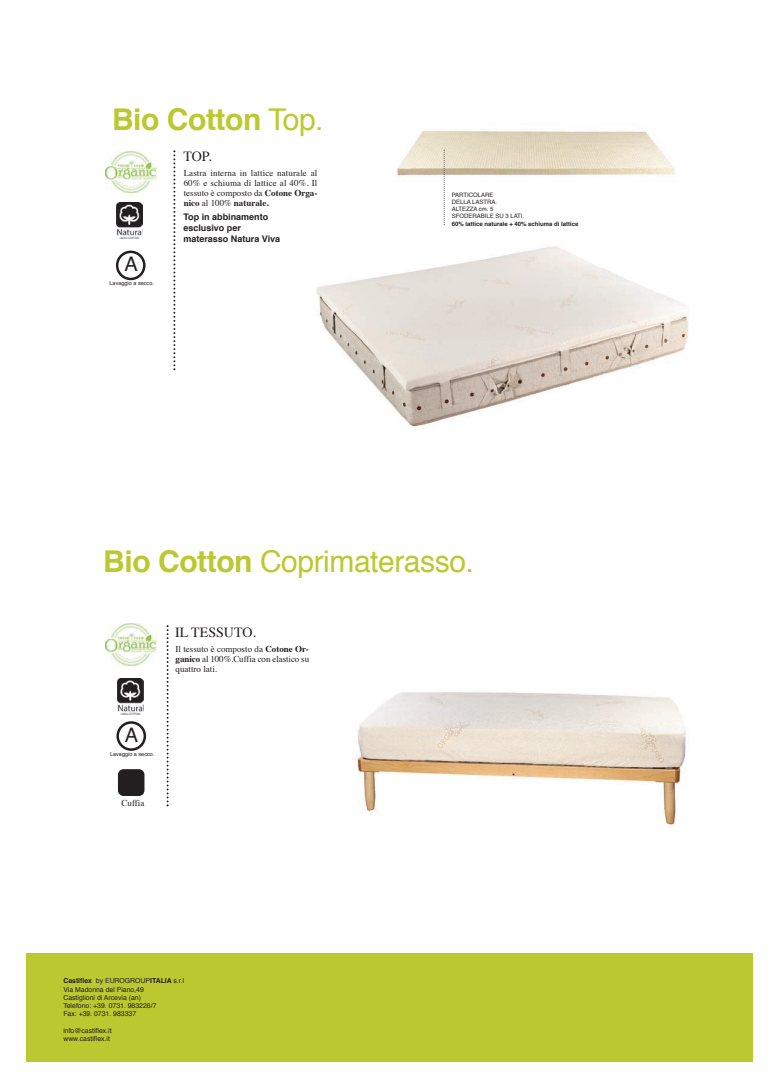
<style>
.page{position:relative;width:780px;height:1088px;background:#fff}
.page>*{position:absolute;margin:0;border:0;box-sizing:border-box;transform-origin:0 0}
.t1{font:30px "Helvetica";letter-spacing:-.015em;color:#bbc82f}
.t2{font:700 30px "Helvetica";letter-spacing:-.015em;color:#bbc82f}
.t3{font:20px "Helvetica";color:#231f20}
.t4{font:14px "Times";color:#231f20}
.t5{font:9px/10px "Times";color:#231f20;text-align:justify}
.t6{font:700 9px/10.8px "Helvetica";color:#231f20}
.t7{font:6.88px/8.2px "Helvetica";color:#231f20}
.t8{font:6px/7px "Helvetica";color:#231f20}
.t9{font:700 6px "Helvetica";color:#231f20}
.t10{font:5.5px "Helvetica";color:#231f20}
.s1{font-weight:400}
.s2{font-weight:700}
</style>
<div class="page">
<div style="left:27px;top:953px;width:726px;height:109px;background:#bbc82f"></div>
<img style="left:316px;top:246px;width:373px;height:181px">
<svg style="left:166px;top:625px;width:2px;height:181px"></svg>
<img style="left:117px;top:679px;width:26px;height:35px">
<img style="left:105px;top:151px;width:51px;height:42px">
<img style="left:105px;top:623px;width:51px;height:42px">
<img style="left:355px;top:692px;width:331px;height:134px">
<svg style="left:173px;top:150px;width:2px;height:220px"></svg>
<img style="left:116px;top:203px;width:27px;height:35px">
<img style="left:396px;top:130px;width:279px;height:67px">
<svg style="left:443px;top:150px;width:1px;height:75px"></svg>
<div style="left:118px;top:769px;width:26px;height:27px;background:#231f20;border-radius:6px"></div>
<svg style="left:116px;top:251px;width:29px;height:29px"></svg>
<svg style="left:116px;top:721px;width:30px;height:30px"></svg>
<h1 class="t2" style="left:112px;top:106px;width:213px">Bio Cotton <span class="s1">Top.</span></h1>
<h3 class="t4" style="left:183px;top:151px;width:30px">TOP.</h3>
<p class="t5" style="left:184px;top:168px;width:135px">Lastra interna in lattice naturale al 60% e schiuma di lattice al 40%. Il tessuto è composto da <span class="s2">Cotone Orga&shy;nico</span> al 100% <span class="s2">naturale.</span></p>
<h2 class="t3" style="left:124px;top:256px;width:15px">A</h2>
<p class="t10" style="left:110px;top:281px;width:46px">Lavaggio a secco.</p>
<p class="t6" style="left:183px;top:213px;width:98px">Top in abbinamento esclusivo per materasso Natura Viva</p>
<p class="t8" style="left:451px;top:192px;width:74px">PARTICOLARE<br>DELLA LASTRA.<br>ALTEZZA cm. 5<br>SFODERABILE SU 3 LATI.</p>
<p class="t9" style="left:451px;top:221px;width:128px">60% lattice naturale + 40% schiuma di lattice</p>
<h1 class="t1" style="left:103px;top:549px;width:372px"><span class="s2">Bio Cotton</span> Coprimaterasso.</h1>
<h3 class="t4" style="left:175px;top:627px;width:82px">IL TESSUTO.</h3>
<h2 class="t3" style="left:125px;top:727px;width:15px">A</h2>
<p class="t10" style="left:110px;top:752px;width:46px">Lavaggio a secco.</p>
<p class="t5" style="left:121px;top:799px;width:24px">Cuffia</p>
<p class="t5" style="left:175px;top:644px;width:135px">Il tessuto è composto da <span class="s2">Cotone Or&shy;ganico</span> al 100%.Cuffia con elastico su quattro lati.</p>
<p class="t7" style="left:63px;top:977px;width:122px"><span class="s2">Castiflex</span> by EUROGROUP<span class="s2">ITALIA</span> s.r.l<br>Via Madonna del Piano,49<br>Castiglioni di Arcevia (an)<br>Telefono: +39. 0731. 983226/7<br>Fax: +39. 0731. 983337</p>
<p class="t7" style="left:63px;top:1027px;width:50px">info@castiflex.it www.castiflex.it</p>
</div>
